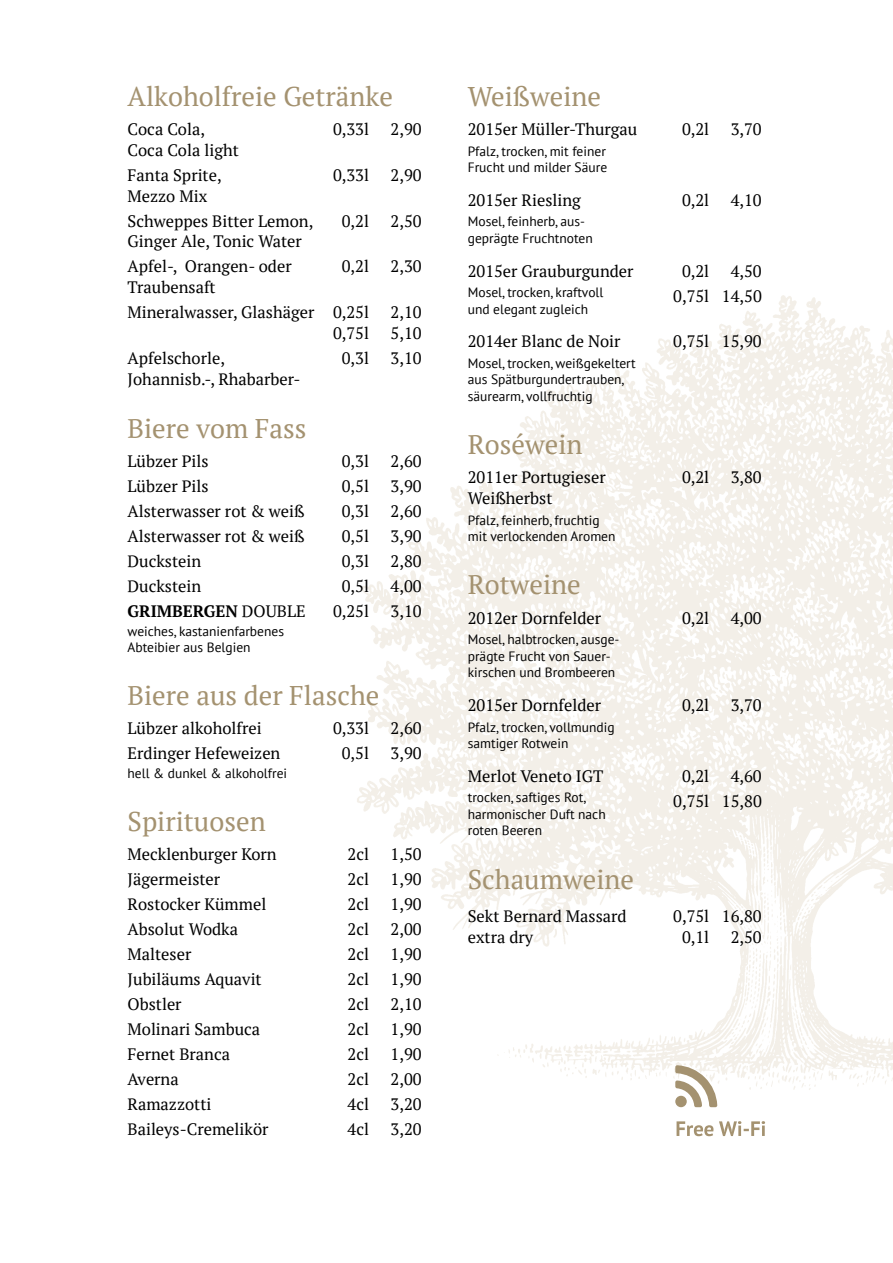
<style>
.page{position:relative;width:893px;height:1263px;background:#fff}
.page>*{position:absolute;margin:0;border:0;box-sizing:border-box;transform-origin:0 0}
.t1{font:27px "PT Serif";color:#a49270}
.t2{font:16.5px/25px "PT Serif";color:#000}
.t3{font:700 16.5px "PT Serif";color:#000}
.t4{font:13.5px/16.5px "PT Sans";color:#000}
.s1{font-weight:400}
</style>
<div class="page">
<img style="left:357px;top:295px;width:536px;height:795px">
<svg style="left:676px;top:1121px;width:89px;height:15px"></svg>
<svg style="left:675px;top:1065px;width:42px;height:42px"></svg>
<h1 class="t1" style="left:128px;top:79px;width:267px">Alkoholfreie Getränke</h1>
<p class="t2" style="left:128px;top:117px;width:79px">Coca Cola,</p>
<p class="t2" style="left:333px;top:117px;width:38px">0,33l</p>
<p class="t2" style="left:391px;top:117px;width:33px">2,90</p>
<p class="t2" style="left:128px;top:137px;width:113px">Coca Cola light<br>Fanta Sprite,</p>
<p class="t2" style="left:333px;top:162px;width:38px">0,33l</p>
<p class="t2" style="left:391px;top:162px;width:33px">2,90</p>
<p class="t2" style="left:128px;top:183px;width:187px">Mezzo Mix<br>Schweppes Bitter Lemon,</p>
<p class="t2" style="left:342px;top:208px;width:29px">0,2l</p>
<p class="t2" style="left:391px;top:208px;width:33px">2,50</p>
<p class="t2" style="left:128px;top:229px;width:176px">Ginger Ale, Tonic Water<br>Apfel-, Orangen- oder</p>
<p class="t2" style="left:342px;top:254px;width:29px">0,2l</p>
<p class="t2" style="left:391px;top:254px;width:33px">2,30</p>
<p class="t2" style="left:128px;top:275px;width:243px">Traubensaft<br>Mineralwasser, Glashäger 0,25l</p>
<p class="t2" style="left:391px;top:300px;width:33px">2,10</p>
<p class="t2" style="left:333px;top:320px;width:38px">0,75l</p>
<p class="t2" style="left:391px;top:320px;width:33px">5,10</p>
<p class="t2" style="left:128px;top:345px;width:99px">Apfelschorle,</p>
<p class="t2" style="left:342px;top:345px;width:29px">0,3l</p>
<p class="t2" style="left:391px;top:345px;width:33px">3,10</p>
<p class="t2" style="left:128px;top:366px;width:174px">Johannisb.-, Rhabarber-</p>
<h1 class="t1" style="left:128px;top:411px;width:181px">Biere vom Fass</h1>
<p class="t2" style="left:128px;top:448px;width:83px">Lübzer Pils</p>
<p class="t2" style="left:342px;top:448px;width:29px">0,3l</p>
<p class="t2" style="left:391px;top:448px;width:33px">2,60</p>
<p class="t2" style="left:128px;top:473px;width:83px">Lübzer Pils</p>
<p class="t2" style="left:342px;top:473px;width:29px">0,5l</p>
<p class="t2" style="left:391px;top:473px;width:33px">3,90</p>
<p class="t2" style="left:128px;top:498px;width:179px">Alsterwasser rot &amp; weiß</p>
<p class="t2" style="left:342px;top:498px;width:29px">0,3l</p>
<p class="t2" style="left:391px;top:498px;width:33px">2,60</p>
<p class="t2" style="left:128px;top:523px;width:179px">Alsterwasser rot &amp; weiß</p>
<p class="t2" style="left:342px;top:523px;width:29px">0,5l</p>
<p class="t2" style="left:391px;top:523px;width:33px">3,90</p>
<p class="t2" style="left:128px;top:548px;width:75px">Duckstein</p>
<p class="t2" style="left:342px;top:548px;width:29px">0,3l</p>
<p class="t2" style="left:391px;top:548px;width:33px">2,80</p>
<p class="t2" style="left:128px;top:573px;width:75px">Duckstein</p>
<p class="t2" style="left:342px;top:573px;width:29px">0,5l</p>
<p class="t2" style="left:391px;top:573px;width:33px">4,00</p>
<p class="t3" style="left:128px;top:600px;width:180px">GRIMBERGEN <span class="s1">DOUBLE</span></p>
<p class="t2" style="left:333px;top:598px;width:38px">0,25l</p>
<p class="t2" style="left:391px;top:598px;width:33px">3,10</p>
<p class="t4" style="left:128px;top:622px;width:158px">weiches, kastanienfarbenes<br>Abteibier aus Belgien</p>
<h1 class="t1" style="left:128px;top:678px;width:253px">Biere aus der Flasche</h1>
<p class="t2" style="left:128px;top:716px;width:136px">Lübzer alkoholfrei</p>
<p class="t2" style="left:333px;top:716px;width:38px">0,33l</p>
<p class="t2" style="left:391px;top:716px;width:33px">2,60</p>
<p class="t2" style="left:128px;top:741px;width:154px">Erdinger Hefeweizen</p>
<p class="t2" style="left:342px;top:741px;width:29px">0,5l</p>
<p class="t2" style="left:391px;top:741px;width:33px">3,90</p>
<p class="t4" style="left:128px;top:765px;width:161px">hell &amp; dunkel &amp; alkoholfrei</p>
<h1 class="t1" style="left:128px;top:804px;width:140px">Spirituosen</h1>
<p class="t2" style="left:128px;top:842px;width:151px">Mecklenburger Korn</p>
<p class="t2" style="left:348px;top:842px;width:23px">2cl</p>
<p class="t2" style="left:391px;top:842px;width:33px">1,50</p>
<p class="t2" style="left:128px;top:867px;width:94px">Jägermeister</p>
<p class="t2" style="left:348px;top:867px;width:23px">2cl</p>
<p class="t2" style="left:391px;top:867px;width:33px">1,90</p>
<p class="t2" style="left:128px;top:892px;width:140px">Rostocker Kümmel</p>
<p class="t2" style="left:348px;top:892px;width:23px">2cl</p>
<p class="t2" style="left:391px;top:892px;width:33px">1,90</p>
<p class="t2" style="left:128px;top:917px;width:112px">Absolut Wodka</p>
<p class="t2" style="left:348px;top:917px;width:23px">2cl</p>
<p class="t2" style="left:391px;top:917px;width:33px">2,00</p>
<p class="t2" style="left:128px;top:942px;width:65px">Malteser</p>
<p class="t2" style="left:348px;top:942px;width:23px">2cl</p>
<p class="t2" style="left:391px;top:942px;width:33px">1,90</p>
<p class="t2" style="left:128px;top:967px;width:136px">Jubiläums Aquavit</p>
<p class="t2" style="left:348px;top:967px;width:23px">2cl</p>
<p class="t2" style="left:391px;top:967px;width:33px">1,90</p>
<p class="t2" style="left:128px;top:992px;width:56px">Obstler</p>
<p class="t2" style="left:348px;top:992px;width:23px">2cl</p>
<p class="t2" style="left:391px;top:992px;width:33px">2,10</p>
<p class="t2" style="left:128px;top:1017px;width:134px">Molinari Sambuca</p>
<p class="t2" style="left:348px;top:1017px;width:23px">2cl</p>
<p class="t2" style="left:391px;top:1017px;width:33px">1,90</p>
<p class="t2" style="left:128px;top:1042px;width:104px">Fernet Branca</p>
<p class="t2" style="left:348px;top:1042px;width:23px">2cl</p>
<p class="t2" style="left:391px;top:1042px;width:33px">1,90</p>
<p class="t2" style="left:128px;top:1067px;width:53px">Averna</p>
<p class="t2" style="left:348px;top:1067px;width:23px">2cl</p>
<p class="t2" style="left:391px;top:1067px;width:33px">2,00</p>
<p class="t2" style="left:128px;top:1092px;width:85px">Ramazzotti</p>
<p class="t2" style="left:348px;top:1092px;width:23px">4cl</p>
<p class="t2" style="left:391px;top:1092px;width:33px">3,20</p>
<p class="t2" style="left:128px;top:1117px;width:142px">Baileys-Cremelikör</p>
<p class="t2" style="left:348px;top:1117px;width:23px">4cl</p>
<p class="t2" style="left:391px;top:1117px;width:33px">3,20</p>
<h1 class="t1" style="left:468px;top:79px;width:135px">Weißweine</h1>
<p class="t2" style="left:468px;top:117px;width:171px">2015er Müller-Thurgau</p>
<p class="t2" style="left:682px;top:117px;width:29px">0,2l</p>
<p class="t2" style="left:731px;top:117px;width:33px">3,70</p>
<p class="t4" style="left:468px;top:142px;width:141px">Pfalz, trocken, mit feiner<br>Frucht und milder Säure</p>
<p class="t2" style="left:468px;top:187px;width:115px">2015er Riesling</p>
<p class="t2" style="left:682px;top:187px;width:29px">0,2l</p>
<p class="t2" style="left:731px;top:187px;width:33px">4,10</p>
<p class="t4" style="left:468px;top:213px;width:127px">Mosel, feinherb, aus&shy;geprägte Fruchtnoten</p>
<p class="t2" style="left:468px;top:258px;width:167px">2015er Grauburgunder</p>
<p class="t2" style="left:682px;top:258px;width:29px">0,2l</p>
<p class="t2" style="left:731px;top:258px;width:33px">4,50</p>
<p class="t4" style="left:468px;top:284px;width:137px">Mosel, trocken, kraftvoll</p>
<p class="t2" style="left:673px;top:283px;width:90px">0,75l 14,50</p>
<p class="t4" style="left:468px;top:300px;width:122px">und elegant zugleich</p>
<p class="t2" style="left:468px;top:329px;width:154px">2014er Blanc de Noir</p>
<p class="t2" style="left:673px;top:329px;width:90px">0,75l 15,90</p>
<p class="t4" style="left:468px;top:355px;width:170px">Mosel, trocken, weißgekeltert aus Spätburgundertrauben, säurearm, vollfruchtig</p>
<h1 class="t1" style="left:468px;top:427px;width:116px">Roséwein</h1>
<p class="t2" style="left:468px;top:465px;width:139px">2011er Portugieser</p>
<p class="t2" style="left:682px;top:465px;width:29px">0,2l</p>
<p class="t2" style="left:731px;top:465px;width:33px">3,80</p>
<p class="t2" style="left:468px;top:486px;width:86px">Weißherbst</p>
<p class="t4" style="left:468px;top:511px;width:149px">Pfalz, feinherb, fruchtig mit verlockenden Aromen</p>
<h1 class="t1" style="left:468px;top:567px;width:115px">Rotweine</h1>
<p class="t2" style="left:468px;top:605px;width:135px">2012er Dornfelder</p>
<p class="t2" style="left:682px;top:605px;width:29px">0,2l</p>
<p class="t2" style="left:731px;top:605px;width:33px">4,00</p>
<p class="t4" style="left:468px;top:631px;width:153px">Mosel, halbtrocken, ausge&shy;prägte Frucht von Sauer&shy;kirschen und Brombeeren</p>
<p class="t2" style="left:468px;top:692px;width:135px">2015er Dornfelder</p>
<p class="t2" style="left:682px;top:692px;width:29px">0,2l</p>
<p class="t2" style="left:731px;top:692px;width:33px">3,70</p>
<p class="t4" style="left:468px;top:718px;width:148px">Pfalz, trocken, vollmundig samtiger Rotwein</p>
<p class="t2" style="left:468px;top:763px;width:137px">Merlot Veneto IGT</p>
<p class="t2" style="left:682px;top:763px;width:29px">0,2l</p>
<p class="t2" style="left:731px;top:763px;width:33px">4,60</p>
<p class="t4" style="left:468px;top:789px;width:120px">trocken, saftiges Rot,</p>
<p class="t2" style="left:673px;top:788px;width:90px">0,75l 15,80</p>
<p class="t4" style="left:468px;top:805px;width:140px">harmonischer Duft nach roten Beeren</p>
<h1 class="t1" style="left:468px;top:861px;width:168px">Schaumweine</h1>
<p class="t2" style="left:468px;top:903px;width:160px">Sekt Bernard Massard</p>
<p class="t2" style="left:673px;top:903px;width:90px">0,75l 16,80</p>
<p class="t2" style="left:468px;top:924px;width:67px">extra dry</p>
<p class="t2" style="left:682px;top:924px;width:29px">0,1l</p>
<p class="t2" style="left:731px;top:924px;width:33px">2,50</p>
</div>
